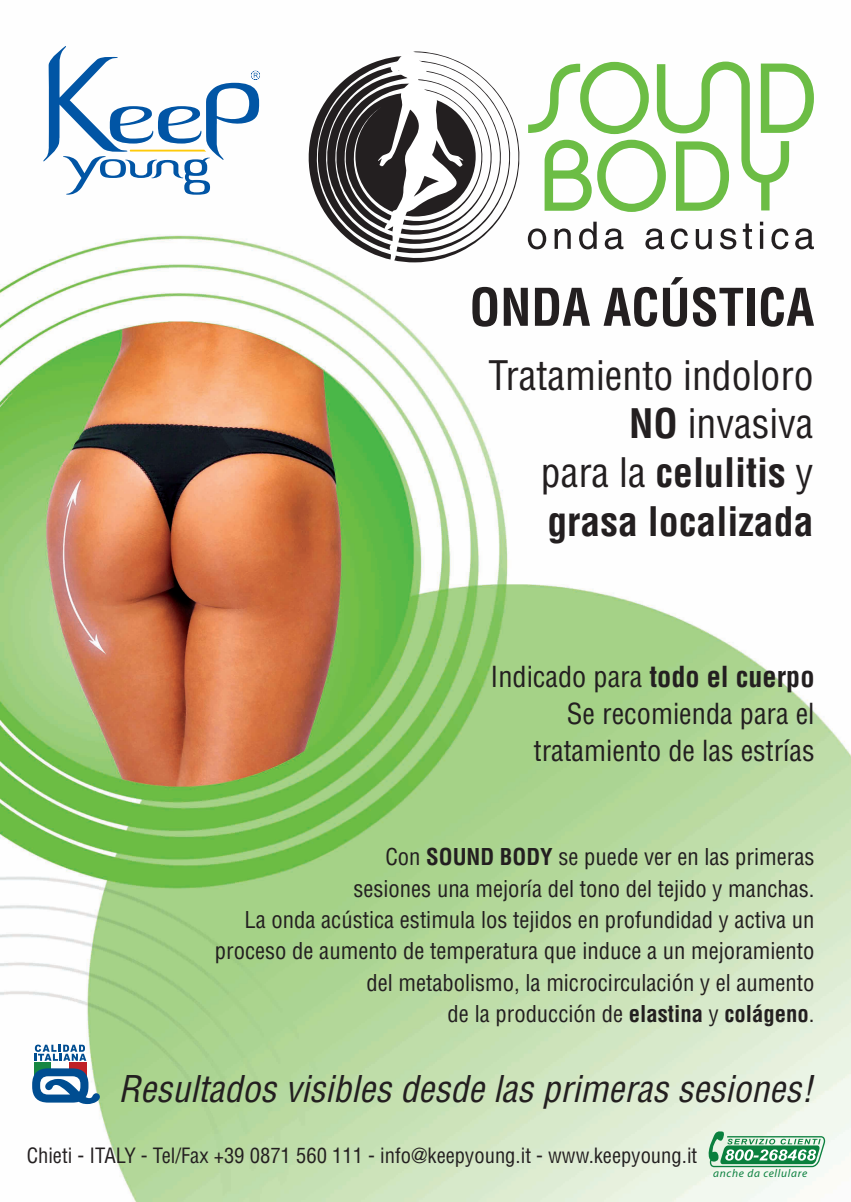
<style>
.page{position:relative;width:851px;height:1202px;background:#fff}
.page>*{position:absolute;margin:0;border:0;box-sizing:border-box;transform-origin:0 0}
.t1{font:700 condensed 50.6px "Helvetica LT Std";color:#231f20}
.t2{font:condensed 39.8px/48.6px "Helvetica LT Std";color:#231f20;text-align:right}
.t3{font:italic condensed 36px "Helvetica LT Std";color:#231f20}
.t4{font:condensed 28.4px/37px "Helvetica LT Std";color:#231f20;text-align:right}
.t5{font:condensed 22.6px/31.4px "Helvetica LT Std";color:#231f20;text-align:right}
.t6{font:condensed 20.6px "Helvetica LT Std";color:#231f20}
.t7{font:italic 11.4px "Myriad Pro";letter-spacing:.06em;color:#0a803e}
.s1{font-weight:700}
</style>
<div class="page">
<img style="left:0;top:61px;width:850px;height:1141px">
<svg style="left:43px;top:46px;width:217px;height:149px"></svg>
<svg style="left:706px;top:1130px;width:119px;height:37px"></svg>
<svg style="left:528px;top:62px;width:285px;height:150px"></svg>
<svg style="left:308px;top:51px;width:212px;height:212px"></svg>
<svg style="left:317px;top:54px;width:194px;height:211px"></svg>
<svg style="left:527px;top:228px;width:19px;height:21px"></svg>
<svg style="left:554px;top:228px;width:16px;height:21px"></svg>
<svg style="left:579px;top:222px;width:17px;height:27px"></svg>
<svg style="left:604px;top:228px;width:19px;height:21px"></svg>
<svg style="left:645px;top:228px;width:19px;height:21px"></svg>
<svg style="left:670px;top:228px;width:17px;height:21px"></svg>
<svg style="left:695px;top:229px;width:16px;height:20px"></svg>
<svg style="left:720px;top:228px;width:16px;height:21px"></svg>
<svg style="left:742px;top:224px;width:10px;height:25px"></svg>
<svg style="left:759px;top:229px;width:4px;height:20px"></svg>
<svg style="left:759px;top:222px;width:4px;height:3px"></svg>
<svg style="left:771px;top:228px;width:17px;height:21px"></svg>
<svg style="left:795px;top:228px;width:18px;height:21px"></svg>
<div style="left:34px;top:1062px;width:18px;height:13px;background:#178742"></div>
<div style="left:52px;top:1062px;width:17px;height:13px;background:#fff"></div>
<div style="left:69px;top:1062px;width:17px;height:13px;background:#c02025"></div>
<svg style="left:32px;top:1068px;width:68px;height:36px"></svg>
<svg style="left:34px;top:1045px;width:52px;height:16px"></svg>
<h1 class="t1" style="left:469px;top:276px;width:346px">ONDA ACÚSTICA</h1>
<h2 class="t2" style="left:488px;top:351px;width:326px">Tratamiento indoloro<br><span class="s1">NO</span> invasiva<br>para la <span class="s1">celulitis</span> y <span class="s1">grasa localizada</span></h2>
<p class="t4" style="left:490px;top:658px;width:325px">Indicado para <span class="s1">todo el cuerpo<br></span>Se recomienda para el tratamiento de las estrías</p>
<p class="t5" style="left:215px;top:841px;width:601px">Con <span class="s1">SOUND BODY</span> se puede ver en las primeras<br>sesiones una mejoría del tono del tejido y manchas.<br>La onda acústica estimula los tejidos en profundidad y activa un proceso de aumento de temperatura que induce a un mejoramiento del metabolismo, la microcirculación y el aumento<br>de la producción de <span class="s1">elastina</span> y <span class="s1">colágeno</span>.</p>
<h3 class="t3" style="left:118px;top:1067px;width:696px">Resultados visibles desde las primeras sesiones!</h3>
<p class="t6" style="left:27px;top:1143px;width:672px">Chieti - ITALY - Tel/Fax +39 0871 560 111 - info@keepyoung.it - www.keepyoung.it</p>
<p class="t7" style="left:713px;top:1166px;width:95px">anche da cellulare</p>
</div>
